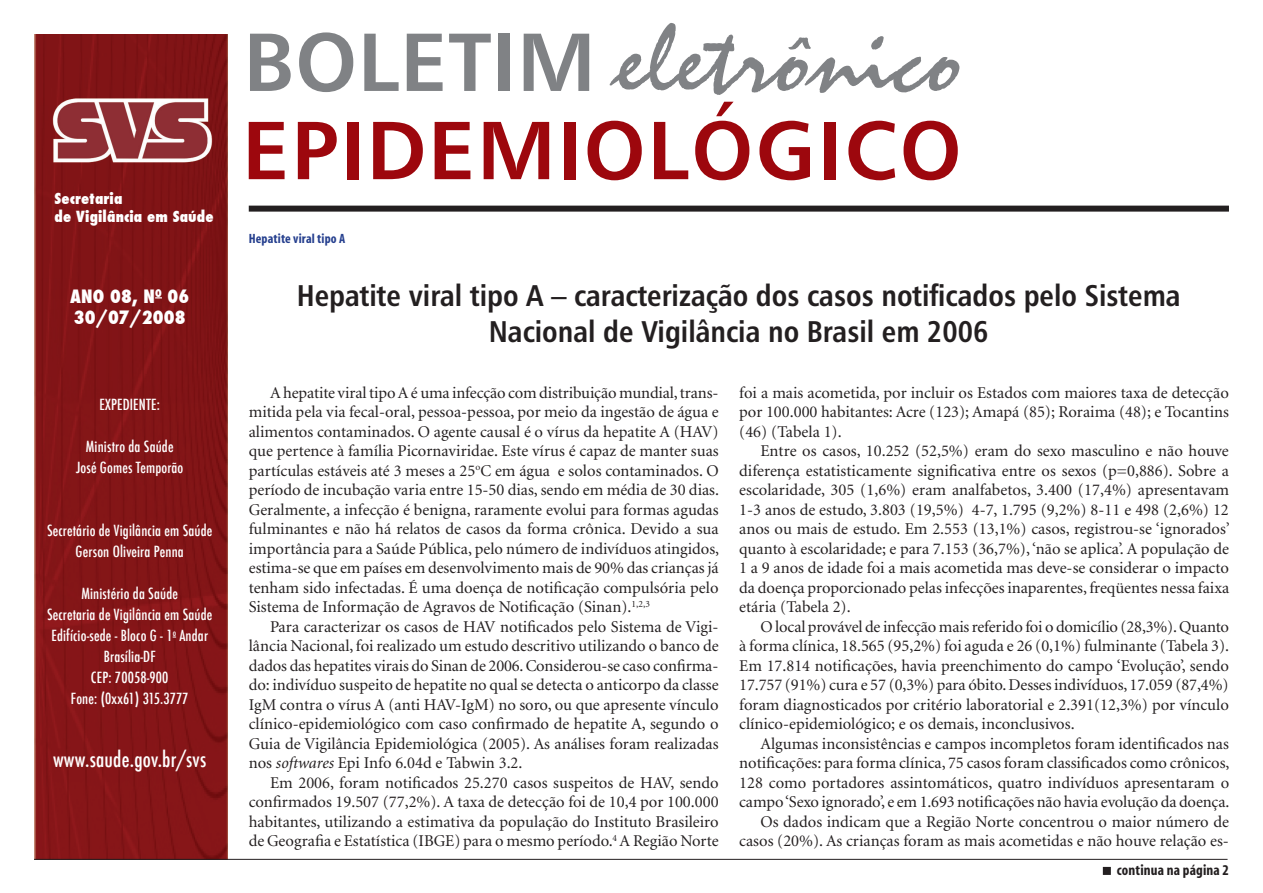
<style>
.page{position:relative;width:1263px;height:893px;background:#fff}
.page>*{position:absolute;margin:0;border:0;box-sizing:border-box;transform-origin:0 0}
.t1{font:97.5px "Staccato 222 BT";letter-spacing:.01em;color:#808285}
.t2{font:82.5px "Humanist 777 BT Bold B";letter-spacing:.025em;color:#9d070d}
.t3{font:82.5px "Humanist 777 BT Bold B";letter-spacing:.01em;color:#808285}
.TEXTO_PADRAO{font:30px/36px "Humanist 777 BT Bold Condensed B";color:#231f20;text-align:center}
.t4{font:500 condensed 21px "Futura";letter-spacing:.01em;color:#fff}
.t5{font:800 condensed 18px "Futura";letter-spacing:.01em;color:#fff}
.TEXTO_PADRAO-2{font:16.5px/19.5px "Minion";color:#231f20;text-align:justify}
.t6{font:500 condensed 15px "Futura";letter-spacing:.01em;color:#fff}
.t7{font:800 condensed 15px "Futura";letter-spacing:.01em;color:#fff}
.t8{font:700 condensed 15px "Myriad";letter-spacing:.01em;color:#231f20}
.t9{font:700 condensed 13.5px "Myriad";letter-spacing:.01em;color:#253f8e}
.s1{font-style:italic}
</style>
<div class="page">
<img style="left:34px;top:34px;width:193px;height:825px">
<hr style="left:34px;top:859px;width:1193px;height:1px;background:#231f20">
<div style="left:249px;top:206px;width:980px;height:6px;background:#231f20"></div>
<div style="left:1103px;top:868px;width:7px;height:6px;background:#231f20"></div>
<div style="left:1103px;top:867px;width:8px;height:8px;border:2px solid #231f20"></div>
<p class="t7" style="left:55px;top:188px;width:69px">Secretaria</p>
<p class="t7" style="left:55px;top:206px;width:161px">de Vigilância em Saúde</p>
<p class="t5" style="left:70px;top:284px;width:121px">ANO 08, N<sup>O</sup> 06</p>
<p class="t5" style="left:74px;top:305px;width:113px">30/07/2008</p>
<p class="t6" style="left:100px;top:395px;width:62px">EXPEDIENTE:</p>
<p class="t6" style="left:86px;top:437px;width:89px">Ministro da Saúde</p>
<p class="t6" style="left:76px;top:458px;width:109px">José Gomes Temporão</p>
<p class="t6" style="left:47px;top:521px;width:167px">Secretário de Vigilância em Saúde</p>
<p class="t6" style="left:76px;top:542px;width:110px">Gerson Oliveira Penna</p>
<p class="t6" style="left:81px;top:584px;width:98px">Ministério da Saúde</p>
<p class="t6" style="left:47px;top:605px;width:167px">Secretaria de Vigilância em Saúde</p>
<p class="t6" style="left:51px;top:626px;width:158px">Edifício-sede - Bloco G - 1<sup>o</sup> Andar</p>
<p class="t6" style="left:104px;top:647px;width:53px">Brasília-DF</p>
<p class="t6" style="left:91px;top:668px;width:79px">CEP: 70058-900</p>
<p class="t6" style="left:71px;top:689px;width:119px">Fone: (0xx61) 315.3777</p>
<p class="t4" style="left:53px;top:746px;width:155px">www.saude.gov.br/svs</p>
<p class="t1" style="left:620px;top:5px;width:347px">eletrônico</p>
<p class="t2" style="left:242px;top:98px;width:721px">EPIDEMIOLÓGICO</p>
<p class="t3" style="left:244px;top:10px;width:353px">BOLETIM</p>
<p class="t9" style="left:249px;top:231px;width:98px">Hepatite viral tipo A</p>
<p class="TEXTO_PADRAO" style="left:297px;top:277px;width:885px">Hepatite viral tipo A – caracterização dos casos notificados pelo Sistema<br>Nacional de Vigilância no Brasil em 2006</p>
<p class="TEXTO_PADRAO-2" style="left:249px;top:383px;width:472px;text-indent:21px">A hepatite viral tipo A é uma infecção com distribuição mundial, trans&shy;mitida pela via fecal-oral, pessoa-pessoa, por meio da ingestão de água e alimentos contaminados. O agente causal é o vírus da hepatite A (HAV) que pertence à família Picornaviridae. Este vírus é capaz de manter suas partículas estáveis até 3 meses a 25<sup>o</sup>C em água e solos contaminados. O período de incubação varia entre 15-50 dias, sendo em média de 30 dias.<br>Geralmente, a infecção é benigna, raramente evolui para formas agudas fulminantes e não há relatos de casos da forma crônica. Devido a sua importância para a Saúde Pública, pelo número de indivíduos atingidos, estima-se que em países em desenvolvimento mais de 90% das crianças já tenham sido infectadas. É uma doença de notificação compulsória pelo Sistema de Informação de Agravos de Notificação (Sinan).<sup>1,2,3</sup></p>
<p class="TEXTO_PADRAO-2" style="left:249px;top:617px;width:471px;text-indent:21px">Para caracterizar os casos de HAV notificados pelo Sistema de Vigi&shy;lância Nacional, foi realizado um estudo descritivo utilizando o banco de dados das hepatites virais do Sinan de 2006. Considerou-se caso confirma&shy;do: indivíduo suspeito de hepatite no qual se detecta o anticorpo da classe IgM contra o vírus A (anti HAV-IgM) no soro, ou que apresente vínculo clínico-epidemiológico com caso confirmado de hepatite A, segundo o Guia de Vigilância Epidemiológica (2005). As análises foram realizadas nos <span class="s1">softwares</span> Epi Info 6.04d e Tabwin 3.2.</p>
<p class="TEXTO_PADRAO-2" style="left:249px;top:773px;width:471px;text-indent:21px">Em 2006, foram notificados 25.270 casos suspeitos de HAV, sendo confirmados 19.507 (77,2%). A taxa de detecção foi de 10,4 por 100.000 habitantes, utilizando a estimativa da população do Instituto Brasileiro de Geografia e Estatística (IBGE) para o mesmo período.<sup>4</sup> A Região Norte</p>
<p class="TEXTO_PADRAO-2" style="left:739px;top:383px;width:491px">foi a mais acometida, por incluir os Estados com maiores taxa de detecção por 100.000 habitantes: Acre (123); Amapá (85); Roraima (48); e Tocantins (46) (Tabela 1).</p>
<p class="TEXTO_PADRAO-2" style="left:739px;top:442px;width:492px;text-indent:21px">Entre os casos, 10.252 (52,5%) eram do sexo masculino e não houve diferença estatisticamente significativa entre os sexos (p=0,886). Sobre a escolaridade, 305 (1,6%) eram analfabetos, 3.400 (17,4%) apresentavam 1-3 anos de estudo, 3.803 (19,5%) 4-7, 1.795 (9,2%) 8-11 e 498 (2,6%) 12 anos ou mais de estudo. Em 2.553 (13,1%) casos, registrou-se ‘ignorados’ quanto à escolaridade; e para 7.153 (36,7%), ‘não se aplica’. A população de 1 a 9 anos de idade foi a mais acometida mas deve-se considerar o impacto da doença proporcionado pelas infecções inaparentes, freqüentes nessa faixa etária (Tabela 2).</p>
<p class="TEXTO_PADRAO-2" style="left:739px;top:617px;width:491px;text-indent:21px">O local provável de infecção mais referido foi o domicílio (28,3%). Quanto à forma clínica, 18.565 (95,2%) foi aguda e 26 (0,1%) fulminante (Tabela 3).<br>Em 17.814 notificações, havia preenchimento do campo ‘Evolução’, sendo 17.757 (91%) cura e 57 (0,3%) para óbito. Desses indivíduos, 17.059 (87,4%) foram diagnosticados por critério laboratorial e 2.391(12,3%) por vínculo clínico-epidemiológico; e os demais, inconclusivos.</p>
<p class="TEXTO_PADRAO-2" style="left:739px;top:734px;width:492px;text-indent:21px">Algumas inconsistências e campos incompletos foram identificados nas notificações: para forma clínica, 75 casos foram classificados como crônicos, 128 como portadores assintomáticos, quatro indivíduos apresentaram o campo ‘Sexo ignorado’, e em 1.693 notificações não havia evolução da doença.</p>
<p class="TEXTO_PADRAO-2" style="left:739px;top:812px;width:491px;text-align:right">Os dados indicam que a Região Norte concentrou o maior número de casos (20%). As crianças foram as mais acometidas e não houve relação es-</p>
<p class="t8" style="left:1117px;top:862px;width:114px">continua na página 2</p>
</div>
